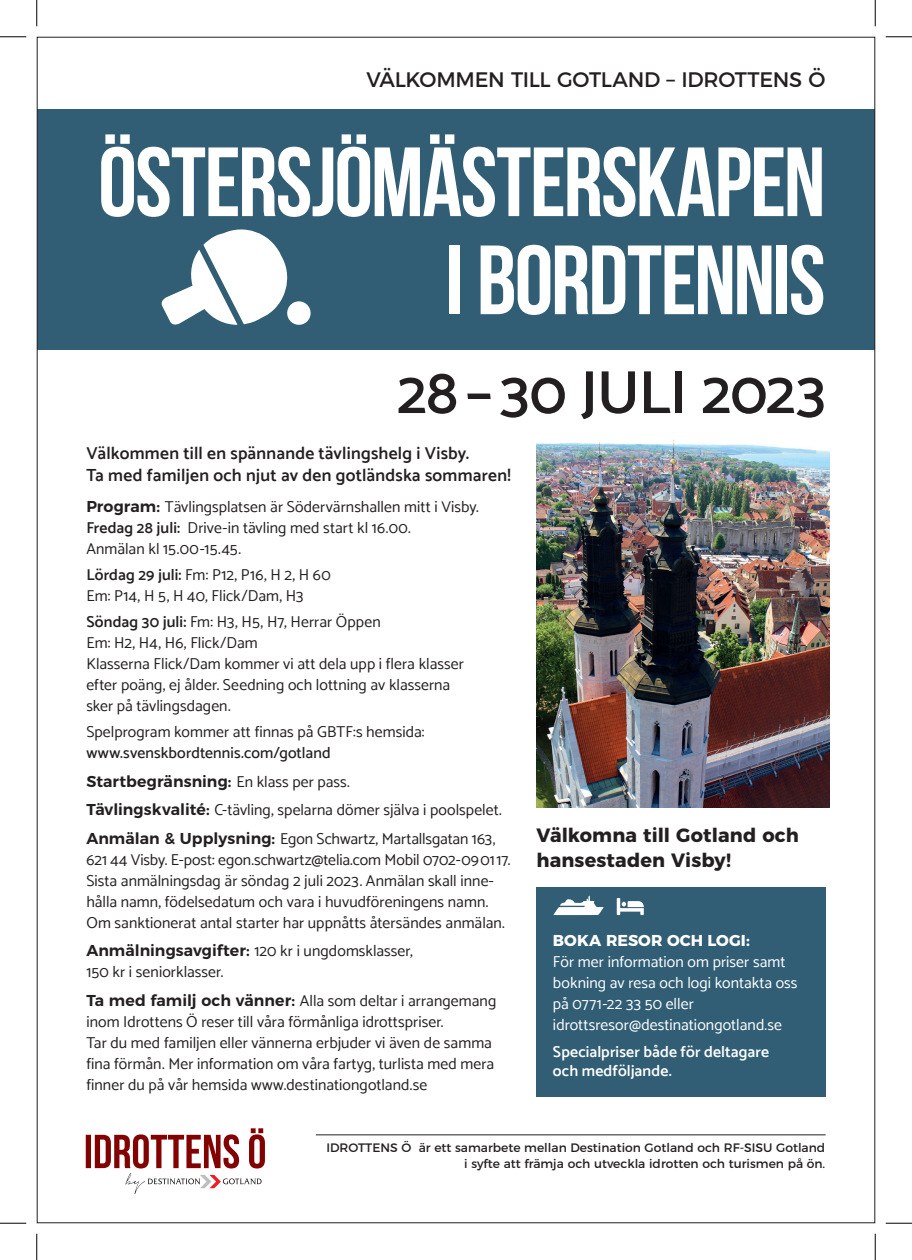
<style>
.page{position:relative;width:912px;height:1260px;background:#fff}
.page>*{position:absolute;margin:0;border:0;box-sizing:border-box;transform-origin:0 0}
.t1{font:700 98px/98px "Bebas Neue";letter-spacing:-.02em;color:#fff;text-align:right}
.t2{font:600 61.25px "Catamaran";letter-spacing:-.01em;color:#231f20}
.t3{font:21px "Montserrat";letter-spacing:-.015em;color:#231f20}
.t4{font:700 19.25px/24.5px "Montserrat";letter-spacing:.005em;color:#231f20}
.t5{font:600 17.5px/22.8px "Catamaran";letter-spacing:.015em;color:#231f20}
.t6{font:15.75px/21px "Catamaran";letter-spacing:.005em;color:#231f20}
.t7{font:15.75px/21px "Catamaran";letter-spacing:.005em;color:#fff}
.t8{font:600 15.75px/19.2px "Catamaran";letter-spacing:.01em;color:#fff}
.t9{font:500 15.75px "Catamaran";letter-spacing:.005em;color:#231f20}
.t10{font:600 15.75px "Montserrat";letter-spacing:.005em;color:#231f20}
.t11{font:700 15.75px "Montserrat";letter-spacing:.005em;color:#fff}
.t12{font:12.25px/15.8px "Montserrat";color:#231f20;text-align:right}
.s1{font-family:"Montserrat";font-weight:600}
.s2{font-weight:600}
.s3{font-family:"Catamaran";font-weight:400}
</style>
<div class="page">
<hr style="left:316px;top:1134px;width:509px;height:1px;background:#231f20">
<svg style="left:86px;top:1128px;width:179px;height:65px"></svg>
<img style="left:536px;top:439px;width:293px;height:368px">
<div style="left:38px;top:109px;width:837px;height:240px;background:#315e75"></div>
<div style="left:536px;top:886px;width:289px;height:210px;background:#315e75"></div>
<svg style="left:554px;top:895px;width:50px;height:19px"></svg>
<svg style="left:617px;top:898px;width:27px;height:16px"></svg>
<svg style="left:161px;top:229px;width:150px;height:96px"></svg>
<svg style="left:0;top:36px;width:26px;height:1px"></svg>
<svg style="left:886px;top:36px;width:26px;height:1px"></svg>
<svg style="left:0;top:1222px;width:26px;height:1px"></svg>
<svg style="left:886px;top:1222px;width:26px;height:1px"></svg>
<svg style="left:36px;top:0;width:1px;height:26px"></svg>
<svg style="left:36px;top:1233px;width:1px;height:26px"></svg>
<svg style="left:875px;top:0;width:1px;height:26px"></svg>
<svg style="left:875px;top:1233px;width:1px;height:26px"></svg>
<h3 class="t3" style="left:366px;top:63px;width:461px">VÄLKOMMEN TILL GOTLAND – IDROTTENS Ö</h3>
<h1 class="t1" style="left:98px;top:132px;width:729px">ÖSTERSJÖMÄSTERSKAPEN<br>I BORDTENNIS</h1>
<h2 class="t2" style="left:397px;top:356px;width:430px">28– 30 JULI 2023</h2>
<p class="t5" style="left:86px;top:441px;width:426px">Välkommen till en spännande tävlingshelg i Visby.<br>Ta med familjen och njut av den gotländska sommaren!</p>
<p class="t6" style="left:86px;top:496px;width:394px"><span class="s1">Program:</span> Tävlingsplatsen är Södervärnshallen mitt i Visby.<br><span class="s2">Fredag 28 juli:</span> Drive-in tävling med start kl 16.00.<br>Anmälan kl 15.00-15.45.</p>
<p class="t6" style="left:86px;top:564px;width:246px"><span class="s2">Lördag 29 juli:</span> Fm: P12, P16, H 2, H 60<br>Em: P14, H 5, H 40, Flick/Dam, H3</p>
<p class="t6" style="left:86px;top:611px;width:379px"><span class="s2">Söndag 30 juli:</span> Fm: H3, H5, H7, Herrar Öppen<br>Em: H2, H4, H6, Flick/Dam<br>Klasserna Flick/Dam kommer vi att dela upp i flera klasser efter poäng, ej ålder. Seedning och lottning av klasserna sker på tävlingsdagen.</p>
<p class="t6" style="left:86px;top:721px;width:340px">Spelprogram kommer att finnas på GBTF:s hemsida:</p>
<p class="t9" style="left:86px;top:743px;width:246px">www.svenskbordtennis.com/gotland</p>
<p class="t10" style="left:86px;top:768px;width:265px">Startbegränsning: <span class="s3">En klass per pass.</span></p>
<p class="t6" style="left:86px;top:795px;width:417px;line-height:28.5px"><span class="s1">Tävlingskvalité:</span> C-tävling, spelarna dömer själva i poolspelet.<br><span class="s1">Anmälan &amp; Upplysning:</span> Egon Schwartz, Martallsgatan 163,</p>
<p class="t6" style="left:86px;top:848px;width:426px">621 44 Visby. E-post: egon.schwartz@telia.com Mobil 0702-090117.<br>Sista anmälningsdag är söndag 2 juli 2023. Anmälan skall inne&shy;hålla namn, födelsedatum och vara i huvudföreningens namn.<br>Om sanktionerat antal starter har uppnåtts återsändes anmälan.</p>
<p class="t6" style="left:86px;top:940px;width:328px"><span class="s1">Anmälningsavgifter:</span> 120 kr i ungdomsklasser,<br>150 kr i seniorklasser.</p>
<p class="t6" style="left:86px;top:989px;width:411px"><span class="s1">Ta med familj och vänner:</span> Alla som deltar i arrangemang inom Idrottens Ö reser till våra förmånliga idrottspriser.<br>Tar du med familjen eller vännerna erbjuder vi även de samma fina förmån. Mer information om våra fartyg, turlista med mera finner du på vår hemsida www.destinationgotland.se</p>
<p class="t4" style="left:536px;top:821px;width:264px">Välkomna till Gotland och hansestaden Visby!</p>
<p class="t11" style="left:553px;top:926px;width:198px">BOKA RESOR OCH LOGI:</p>
<p class="t7" style="left:553px;top:950px;width:246px">För mer information om priser samt bokning av resa och logi kontakta oss på 0771-22 33 50 eller idrottsresor@destinationgotland.se</p>
<p class="t8" style="left:553px;top:1041px;width:218px">Specialpriser både för deltagare och medföljande.</p>
<p class="t12" style="left:326px;top:1138px;width:500px">IDROTTENS Ö är ett samarbete mellan Destination Gotland och RF-SISU Gotland i syfte att främja och utveckla idrotten och turismen på ön.</p>
</div>
